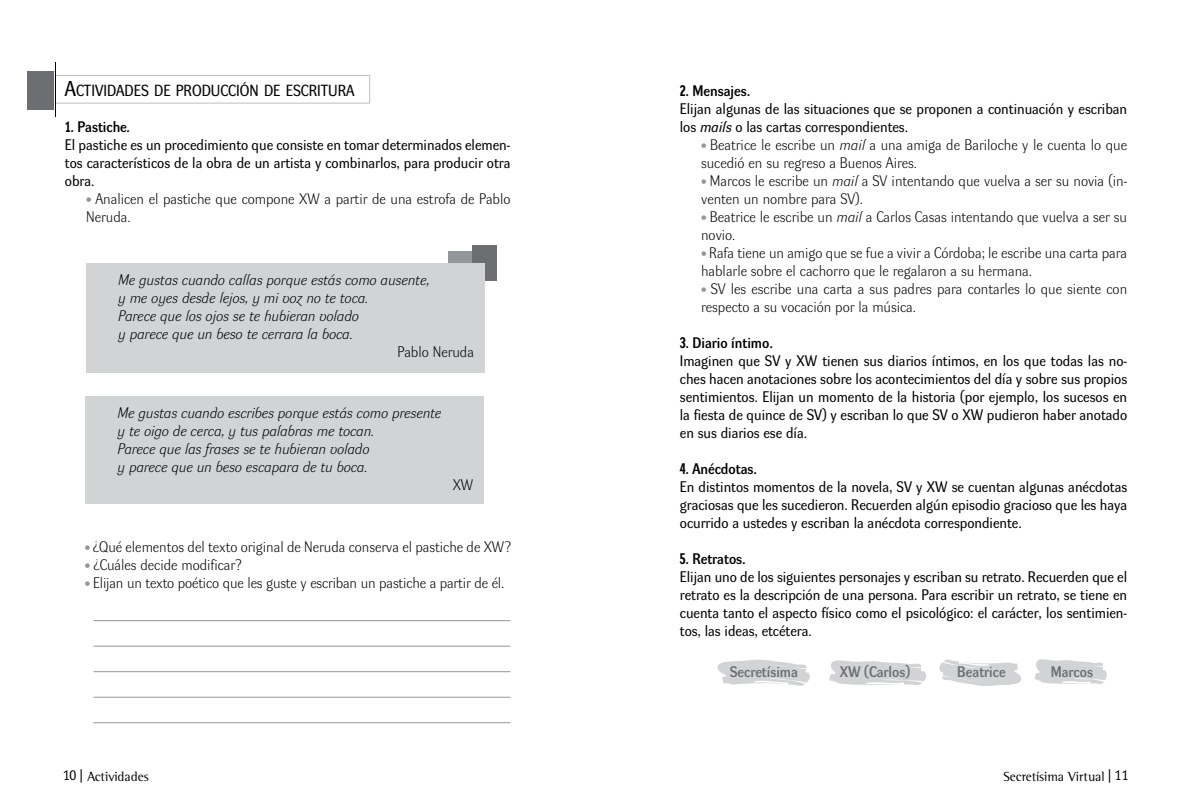
<style>
.page{position:relative;width:1191px;height:808px;background:#fff}
.page>*{position:absolute;margin:0;border:0;box-sizing:border-box;transform-origin:0 0}
.t1{font:15.75px "Dynamo";color:#000}
.t2{font:15px/18px "Dynamo";color:#000}
.t3{font:300 15px/18px "Dynamo";color:#000}
.t4{font:italic 300 15px/18px "Dynamo";color:#000}
.t5{font:600 15px "Dynamo";color:#6d6e71}
.t6{font:13.5px "Rotis Semi Serif Std";color:#000}
.s1{font-size:21px}
.s2{font-weight:700;font-stretch:condensed}
.s3{font-weight:600}
.s4{font-weight:600;font-style:italic}
.s5{font-size:12px;color:#939598}
.s6{font-style:italic}
.s7{font-family:"Dynamo"}
</style>
<div class="page">
<svg style="left:939px;top:659px;width:82px;height:27px"></svg>
<svg style="left:1035px;top:659px;width:72px;height:25px"></svg>
<svg style="left:829px;top:660px;width:97px;height:25px"></svg>
<svg style="left:717px;top:659px;width:93px;height:27px"></svg>
<div style="left:55px;top:75px;width:315px;height:28px;border:1px solid #bcbec0"></div>
<hr style="left:55px;top:62px;width:1px;height:55px;background:#000">
<div style="left:27px;top:71px;width:27px;height:39px;background:#6d6e71"></div>
<div style="left:86px;top:396px;width:398px;height:108px;background:#d1d3d4"></div>
<div style="left:449px;top:251px;width:35px;height:25px;background:#939598"></div>
<div style="left:472px;top:246px;width:24px;height:35px;background:#6d6e71"></div>
<div style="left:86px;top:263px;width:398px;height:110px;background:#d1d3d4"></div>
<hr style="left:94px;top:620px;width:416px;height:1px;background:#939598">
<hr style="left:94px;top:646px;width:416px;height:1px;background:#939598">
<hr style="left:94px;top:671px;width:416px;height:1px;background:#939598">
<hr style="left:94px;top:697px;width:416px;height:1px;background:#939598">
<hr style="left:94px;top:722px;width:416px;height:1px;background:#939598">
<p class="t1" style="left:65px;top:82px;width:291px"><span class="s1">A</span>CTIVIDADES DE PRODUCCIÓN DE ESCRITURA</p>
<p class="t2" style="left:65px;top:118px;width:447px"><span class="s2">1.</span> <span class="s3">Pastiche</span><span class="s4">.<br></span>El pastiche es un procedimiento que consiste en tomar determinados elemen&shy;tos característicos de la obra de un artista y combinarlos, para producir otra obra.</p>
<p class="t3" style="left:86px;top:190px;width:426px"><span class="s5">•</span> Analicen el pastiche que compone XW a partir de una estrofa de Pablo<br>Neruda.</p>
<p class="t4" style="left:118px;top:271px;width:313px">Me gustas cuando callas porque estás como ausente, y me oyes desde lejos, y mi voz no te toca.<br>Parece que los ojos se te hubieran volado<br>y parece que un beso te cerrara la boca.</p>
<p class="t3" style="left:397px;top:343px;width:78px">Pablo Neruda</p>
<p class="t4" style="left:118px;top:404px;width:325px">Me gustas cuando escribes porque estás como presente y te oigo de cerca, y tus palabras me tocan.<br>Parece que las frases se te hubieran volado<br>y parece que un beso escapara de tu boca.</p>
<p class="t3" style="left:453px;top:476px;width:22px">XW</p>
<p class="t3" style="left:85px;top:538px;width:427px"><span class="s5">•</span> ¿Qué elementos del texto original de Neruda conserva el pastiche de XW?</p>
<p class="t3" style="left:85px;top:556px;width:158px"><span class="s5">•</span> ¿Cuáles decide modificar?</p>
<p class="t3" style="left:85px;top:574px;width:421px"><span class="s5">•</span> Elijan un texto poético que les guste y escriban un pastiche a partir de él.</p>
<p class="t2" style="left:680px;top:82px;width:449px"><span class="s2">2.</span> <span class="s3">Mensajes.<br></span>Elijan algunas de las situaciones que se proponen a continuación y escriban los <span class="s6">mails</span> o las cartas correspondientes.</p>
<p class="t3" style="left:701px;top:136px;width:427px"><span class="s5">•</span> Beatrice le escribe un <span class="s6">mail</span> a una amiga de Bariloche y le cuenta lo que sucedió en su regreso a Buenos Aires.</p>
<p class="t3" style="left:701px;top:172px;width:427px"><span class="s5">•</span> Marcos le escribe un <span class="s6">mail</span> a SV intentando que vuelva a ser su novia (in&shy;venten un nombre para SV).</p>
<p class="t3" style="left:701px;top:208px;width:427px"><span class="s5">•</span> Beatrice le escribe un <span class="s6">mail</span> a Carlos Casas intentando que vuelva a ser su novio.</p>
<p class="t3" style="left:701px;top:244px;width:427px"><span class="s5">•</span> Rafa tiene un amigo que se fue a vivir a Córdoba; le escribe una carta para hablarle sobre el cachorro que le regalaron a su hermana.</p>
<p class="t3" style="left:701px;top:280px;width:427px"><span class="s5">•</span> SV les escribe una carta a sus padres para contarles lo que siente con respecto a su vocación por la música.</p>
<p class="t2" style="left:680px;top:334px;width:449px"><span class="s2">3.</span> <span class="s3">Diario íntimo.<br></span>Imaginen que SV y XW tienen sus diarios íntimos, en los que todas las no&shy;ches hacen anotaciones sobre los acontecimientos del día y sobre sus propios sentimientos. Elijan un momento de la historia (por ejemplo, los sucesos en la fiesta de quince de SV) y escriban lo que SV o XW pudieron haber anotado en sus diarios ese día.</p>
<p class="t2" style="left:680px;top:460px;width:449px"><span class="s2">4.</span> <span class="s3">Anécdotas.<br></span>En distintos momentos de la novela, SV y XW se cuentan algunas anécdotas graciosas que les sucedieron. Recuerden algún episodio gracioso que les haya ocurrido a ustedes y escriban la anécdota correspondiente.</p>
<p class="t2" style="left:680px;top:550px;width:449px"><span class="s2">5.</span> <span class="s3">Retratos.<br></span>Elijan uno de los siguientes personajes y escriban su retrato. Recuerden que el retrato es la descripción de una persona. Para escribir un retrato, se tiene en cuenta tanto el aspecto físico como el psicológico: el carácter, los sentimien&shy;tos, las ideas, etcétera.</p>
<p class="t5" style="left:729px;top:664px;width:70px">Secretísima</p>
<p class="t5" style="left:839px;top:664px;width:72px">XW (Carlos)</p>
<p class="t5" style="left:957px;top:664px;width:50px">Beatrice</p>
<p class="t5" style="left:1050px;top:664px;width:44px">Marcos</p>
<p class="t6" style="left:63px;top:768px;width:88px"><span class="s7">10 |</span> Actividades</p>
<p class="t6" style="left:1003px;top:768px;width:126px">Secretísima Virtual <span class="s7">| 11</span></p>
</div>
